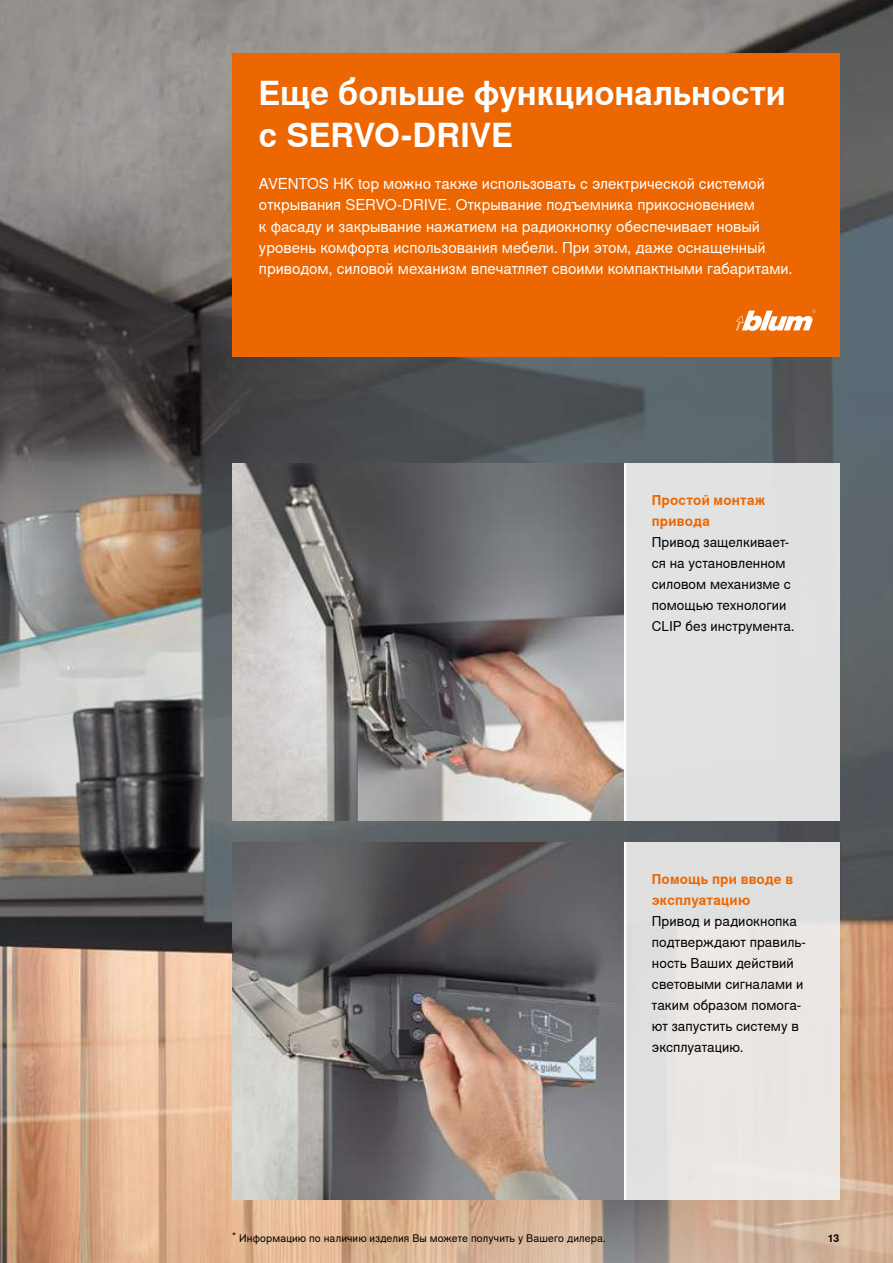
<style>
.page{position:relative;width:893px;height:1263px;background:#fff}
.page>*{position:absolute;margin:0;border:0;box-sizing:border-box;transform-origin:0 0}
.t1{font:700 33px/42px "Nimbus Sans Global";color:#fff}
.t2{font:15px/21px "Nimbus Sans Global";color:#fff}
.t3{font:13.5px/21px "Nimbus Sans Global";letter-spacing:.005em;color:#000}
.t4{font:700 13.5px/21px "Nimbus Sans Global";letter-spacing:.015em;color:#ec6602}
.t5{font:10.5px "Nimbus Sans Global";letter-spacing:.01em;color:#000}
.t6{font:700 10.5px "Nimbus Sans Global";color:#000}
</style>
<div class="page">
<img style="left:0;top:0;width:893px;height:1263px">
<svg style="left:72px;top:1064px;width:821px;height:199px;background:#d7b092"></svg>
<img style="left:232px;top:842px;width:392px;height:358px">
<img style="left:232px;top:463px;width:392px;height:358px">
<div style="left:232px;top:54px;width:607px;height:303px;background:#ec6602"></div>
<svg style="left:736px;top:310px;width:80px;height:21px"></svg>
<div style="left:625px;top:842px;width:214px;height:358px;background:#eae6e2"></div>
<div style="left:625px;top:463px;width:214px;height:358px;background:#e1e1e2"></div>
<hr style="left:624px;top:842px;width:2px;height:358px;background:#fff">
<hr style="left:624px;top:463px;width:2px;height:358px;background:#fff">
<h1 class="t1" style="left:259px;top:73px;width:528px">Еще больше функциональности с SERVO-DRIVE</h1>
<p class="t2" style="left:259px;top:174px;width:535px">AVENTOS HK top можно также использовать с электрической системой открывания SERVO-DRIVE. Открывание подъемника прикосновением<br>к фасаду и закрывание нажатием на радиокнопку обеспечивает новый уровень комфорта использования мебели. При этом, даже оснащенный приводом, силовой механизм впечатляет своими компактными габаритами.</p>
<p class="t4" style="left:652px;top:490px;width:116px">Простой монтаж привода</p>
<p class="t3" style="left:652px;top:532px;width:144px">Привод защелкивает&shy;ся на установленном силовом механизме с помощью технологии<br>CLIP без инструмента.</p>
<p class="t4" style="left:652px;top:869px;width:143px">Помощь при вводе в эксплуатацию</p>
<p class="t3" style="left:652px;top:911px;width:156px">Привод и радиокнопка подтверждают правиль&shy;ность Ваших действий световыми сигналами и таким образом помога&shy;ют запустить систему в эксплуатацию.</p>
<p class="t5" style="left:232px;top:1232px;width:375px">* Информацию по наличию изделия Вы можете получить у Вашего дилера.</p>
<p class="t6" style="left:828px;top:1232px;width:13px">13</p>
</div>
